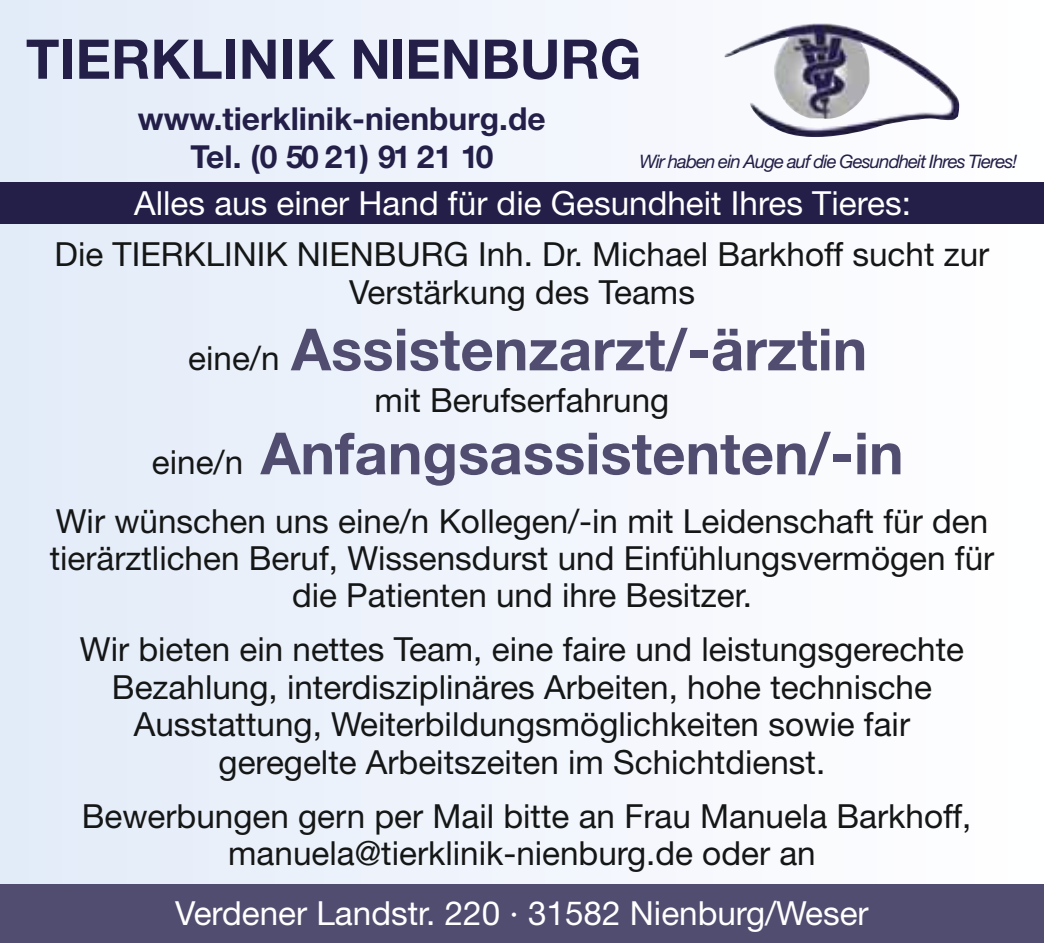
<style>
.page{position:relative;width:1044px;height:943px;background:#fff}
.page>*{position:absolute;margin:0;border:0;box-sizing:border-box;transform-origin:0 0}
.t1{font:700 58.4px "Helvetica Neue LT Std";color:#514d70}
.t2{font:700 54.8px "Helvetica Neue LT Std";color:#231f48}
.t3{font:33.2px/37.6px "Helvetica Neue LT Std";color:#151616;text-align:center}
.t4{font:33.2px "Helvetica Neue LT Std";color:#fff}
.t5{font:700 31.6px/38px "Helvetica Neue LT Std";color:#231f48;text-align:center}
.t6{font:italic 18.4px "Helvetica Neue";letter-spacing:-.05em;color:#231f48}
.s1{font-weight:400;font-size:33.2px;color:#151616}
</style>
<div class="page">
<div style="left:0;top:0;width:1043px;height:887px;background:linear-gradient(to right,#e2ebf8,#fffeff)"></div>
<div style="left:0;top:183px;width:1043px;height:41px;background:#231f48"></div>
<img style="left:724px;top:24px;width:234px;height:113px">
<div style="left:0;top:884px;width:1043px;height:59px;background:#514d70"></div>
<h2 class="t2" style="left:26px;top:40px;width:617px">TIERKLINIK NIENBURG</h2>
<p class="t5" style="left:138px;top:103px;width:409px">www.tierklinik-nienburg.de<br>Tel. (0 50 21) 91 21 10</p>
<p class="t6" style="left:639px;top:155px;width:379px">Wir haben ein Auge auf die Gesundheit Ihres Tieres!</p>
<p class="t4" style="left:134px;top:192px;width:778px">Alles aus einer Hand für die Gesundheit Ihres Tieres:</p>
<p class="t3" style="left:55px;top:240px;width:935px">Die TIERKLINIK NIENBURG Inh. Dr. Michael Barkhoff sucht zur<br>Verstärkung des Teams</p>
<h1 class="t1" style="left:188px;top:329px;width:680px"><span class="s1">eine/n</span> Assistenzarzt/-ärztin</h1>
<p class="t3" style="left:374px;top:385px;width:296px">mit Berufserfahrung</p>
<h1 class="t1" style="left:152px;top:433px;width:752px"><span class="s1">eine/n</span> Anfangsassistenten/-in</h1>
<p class="t3" style="left:50px;top:506px;width:945px">Wir wünschen uns eine/n Kollegen/-in mit Leidenschaft für den tierärztlichen Beruf, Wissensdurst und Einfühlungsvermögen für die Patienten und ihre Besitzer.</p>
<p class="t3" style="left:80px;top:635px;width:885px">Wir bieten ein nettes Team, eine faire und leistungsgerechte Bezahlung, interdisziplinäres Arbeiten, hohe technische Ausstattung, Weiterbildungsmöglichkeiten sowie fair geregelte Arbeitszeiten im Schichtdienst.</p>
<p class="t3" style="left:82px;top:801px;width:891px">Bewerbungen gern per Mail bitte an Frau Manuela Barkhoff, manuela@tierklinik-nienburg.de oder an</p>
<p class="t4" style="left:175px;top:902px;width:694px">Verdener Landstr. 220 · 31582 Nienburg/Weser</p>
</div>
